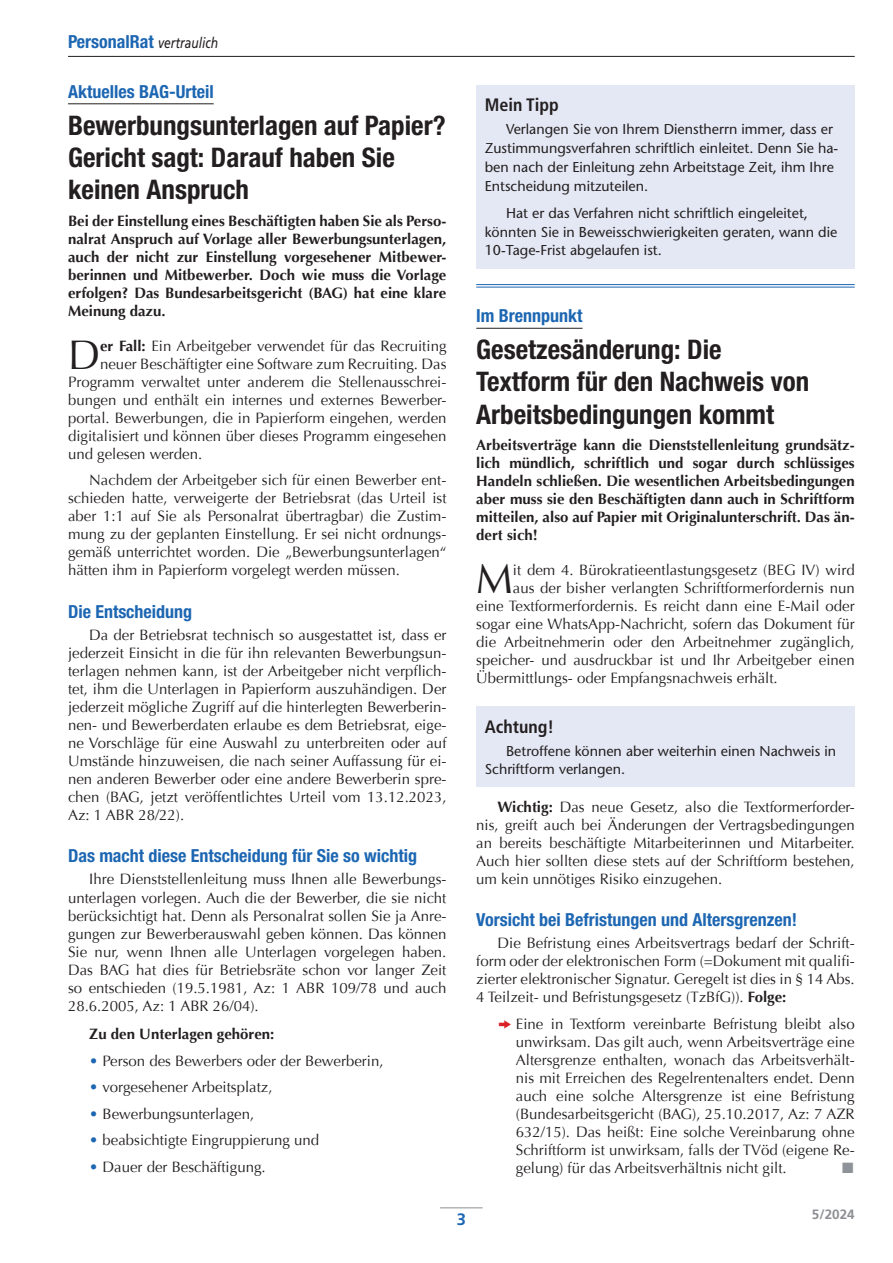
<style>
.page{position:relative;width:893px;height:1263px;background:#fff}
.page>*{position:absolute;margin:0;border:0;box-sizing:border-box;transform-origin:0 0}
._4-fliess-1{font:41.25px "Optima";color:#231f20}
._1-head1{font:700 condensed 27px/32.4px "Helvetica Neue LT Std";color:#231f20}
._2-head2{font:700 condensed 18px "Helvetica Neue LT Std";color:#1d66b2}
.dachzeile{font:700 condensed 18px "Helvetica Neue LT Std";color:#1d66b2}
.kastenhead{font:700 condensed 18px "Frutiger LT Std";color:#231f20}
.t1{font:700 16.5px "Frutiger LT Std";color:#1d66b2}
._3-fliesstext{font:15px/18px "Optima";color:#231f20;text-align:justify}
._4-fliess-1-2{font:15px "Optima";color:#231f20}
._5-intro{font:700 15px/18px "Optima";color:#231f20;text-align:justify}
._3-fliesstext-2{font:700 15px "Optima";color:#231f20}
._3-fliesstext-3{font:15px "Zapf Dingbats ITC";color:#8d9399}
.kasten{font:500 14.25px/18.8px "Stone Sans Std";color:#231f20}
.t2{font:700 13.5px "Frutiger LT Std";color:#8d8f92}
.s1{font-family:"Frutiger LT Std";font-weight:400;font-style:italic;font-stretch:normal;font-size:15px;color:#231f20}
.s2{font-weight:700}
.s3{color:#1d66b2}
.s4{font-family:"Zeal";color:#da2128}
</style>
<div class="page">
<hr style="left:68px;top:56px;width:787px;height:1px;background:#231f20">
<hr style="left:440px;top:1207px;width:43px;height:1px;background:#8d8f92">
<hr style="left:68px;top:103px;width:146px;height:1px;background:#231f20">
<hr style="left:476px;top:284px;width:379px;height:1px;background:#1d66b2">
<hr style="left:476px;top:287px;width:379px;height:1px;background:#1d66b2">
<hr style="left:476px;top:328px;width:106px;height:1px;background:#231f20">
<div style="left:476px;top:85px;width:379px;height:183px;background:#e4e8f4"></div>
<div style="left:476px;top:706px;width:379px;height:81px;background:#e4e8f4"></div>
<p class="_2-head2" style="left:68px;top:30px;width:152px">PersonalRat <span class="s1">vertraulich</span></p>
<p class="dachzeile" style="left:68px;top:81px;width:147px">Aktuelles BAG-Urteil</p>
<p class="_1-head1" style="left:68px;top:108px;width:379px">Bewerbungsunterlagen auf Papier?<br>Gericht sagt: Darauf haben Sie keinen Anspruch</p>
<p class="_5-intro" style="left:68px;top:212px;width:380px">Bei der Einstellung eines Beschäftigten haben Sie als Perso&shy;nalrat Anspruch auf Vorlage aller Bewerbungsunterlagen, auch der nicht zur Einstellung vorgesehener Mitbewer&shy;berinnen und Mitbewerber. Doch wie muss die Vorlage erfolgen? Das Bundesarbeitsgericht (BAG) hat eine klare Meinung dazu.</p>
<p class="_4-fliess-1" style="left:68px;top:331px;width:34px">D</p>
<p class="_4-fliess-1-2" style="left:100px;top:337px;width:348px"><span class="s2">er Fall:</span> Ein Arbeitgeber verwendet für das Recruiting</p>
<p class="_4-fliess-1-2" style="left:100px;top:355px;width:348px">neuer Beschäftigter eine Software zum Recruiting. Das</p>
<p class="_4-fliess-1-2" style="left:68px;top:373px;width:380px">Programm verwaltet unter anderem die Stellenausschrei-</p>
<p class="_4-fliess-1-2" style="left:68px;top:391px;width:380px">bungen und enthält ein internes und externes Bewerber-</p>
<p class="_4-fliess-1-2" style="left:68px;top:409px;width:380px">portal. Bewerbungen, die in Papierform eingehen, werden</p>
<p class="_4-fliess-1-2" style="left:68px;top:427px;width:380px">digitalisiert und können über dieses Programm eingesehen</p>
<p class="_4-fliess-1-2" style="left:68px;top:445px;width:136px">und gelesen werden.</p>
<p class="_3-fliesstext" style="left:68px;top:471px;width:380px;text-indent:21px">Nachdem der Arbeitgeber sich für einen Bewerber ent&shy;schieden hatte, verweigerte der Betriebsrat (das Urteil ist aber 1:1 auf Sie als Personalrat übertragbar) die Zustim&shy;mung zu der geplanten Einstellung. Er sei nicht ordnungs&shy;gemäß unterrichtet worden. Die „Bewerbungsunterlagen“ hätten ihm in Papierform vorgelegt werden müssen.</p>
<p class="_2-head2" style="left:68px;top:600px;width:126px">Die Entscheidung</p>
<p class="_3-fliesstext" style="left:68px;top:626px;width:380px;text-indent:21px">Da der Betriebsrat technisch so ausgestattet ist, dass er jederzeit Einsicht in die für ihn relevanten Bewerbungsun&shy;terlagen nehmen kann, ist der Arbeitgeber nicht verpflich&shy;tet, ihm die Unterlagen in Papierform auszuhändigen. Der jederzeit mögliche Zugriff auf die hinterlegten Bewerberin&shy;nen- und Bewerberdaten erlaube es dem Betriebsrat, eige&shy;ne Vorschläge für eine Auswahl zu unterbreiten oder auf Umstände hinzuweisen, die nach seiner Auffassung für ei&shy;nen anderen Bewerber oder eine andere Bewerberin spre&shy;chen (BAG, jetzt veröffentlichtes Urteil vom 13.12.2023, Az: 1 ABR 28/22).</p>
<p class="_2-head2" style="left:68px;top:845px;width:351px">Das macht diese Entscheidung für Sie so wichtig</p>
<p class="_3-fliesstext" style="left:68px;top:871px;width:380px;text-indent:21px">Ihre Dienststellenleitung muss Ihnen alle Bewerbungs&shy;unterlagen vorlegen. Auch die der Bewerber, die sie nicht berücksichtigt hat. Denn als Personalrat sollen Sie ja Anre&shy;gungen zur Bewerberauswahl geben können. Das können Sie nur, wenn Ihnen alle Unterlagen vorgelegen haben.<br>Das BAG hat dies für Betriebsräte schon vor langer Zeit so entschieden (19.5.1981, Az: 1 ABR 109/78 und auch 28.6.2005, Az: 1 ABR 26/04).</p>
<p class="_3-fliesstext-2" style="left:89px;top:1025px;width:187px">Zu den Unterlagen gehören:</p>
<p class="_3-fliesstext" style="left:89px;top:1052px;width:296px"><span class="s3">•</span> Person des Bewerbers oder der Bewerberin,</p>
<p class="_3-fliesstext" style="left:89px;top:1078px;width:185px"><span class="s3">•</span> vorgesehener Arbeitsplatz,</p>
<p class="_3-fliesstext" style="left:89px;top:1105px;width:166px"><span class="s3">•</span> Bewerbungsunterlagen,</p>
<p class="_3-fliesstext" style="left:89px;top:1131px;width:231px"><span class="s3">•</span> beabsichtigte Eingruppierung und</p>
<p class="_3-fliesstext" style="left:89px;top:1158px;width:178px"><span class="s3">•</span> Dauer der Beschäftigung.</p>
<p class="kastenhead" style="left:485px;top:94px;width:76px">Mein Tipp</p>
<p class="kasten" style="left:485px;top:120px;width:355px;text-indent:21px">Verlangen Sie von Ihrem Dienstherrn immer, dass er Zustimmungsverfahren schriftlich einleitet. Denn Sie ha&shy;ben nach der Einleitung zehn Arbeitstage Zeit, ihm Ihre Entscheidung mitzuteilen.</p>
<p class="kasten" style="left:485px;top:203px;width:354px;text-indent:21px">Hat er das Verfahren nicht schriftlich eingeleitet, könnten Sie in Beweisschwierigkeiten geraten, wann die<br>10-Tage-Frist abgelaufen ist.</p>
<p class="dachzeile" style="left:476px;top:305px;width:108px">Im Brennpunkt</p>
<p class="_1-head1" style="left:476px;top:333px;width:334px">Gesetzesänderung: Die<br>Textform für den Nachweis von<br>Arbeitsbedingungen kommt</p>
<p class="_5-intro" style="left:476px;top:436px;width:380px">Arbeitsverträge kann die Dienststellenleitung grundsätz&shy;lich mündlich, schriftlich und sogar durch schlüssiges Handeln schließen. Die wesentlichen Arbeitsbedingungen aber muss sie den Beschäftigten dann auch in Schriftform mitteilen, also auf Papier mit Originalunterschrift. Das än&shy;dert sich!</p>
<p class="_4-fliess-1" style="left:476px;top:555px;width:38px">M</p>
<p class="_4-fliess-1-2" style="left:513px;top:561px;width:343px">it dem 4. Bürokratieentlastungsgesetz (BEG IV) wird</p>
<p class="_4-fliess-1-2" style="left:513px;top:579px;width:343px">aus der bisher verlangten Schriftformerfordernis nun</p>
<p class="_4-fliess-1-2" style="left:476px;top:597px;width:380px">eine Textformerfordernis. Es reicht dann eine E-Mail oder</p>
<p class="_4-fliess-1-2" style="left:476px;top:615px;width:380px">sogar eine WhatsApp-Nachricht, sofern das Dokument für</p>
<p class="_4-fliess-1-2" style="left:476px;top:633px;width:380px">die Arbeitnehmerin oder den Arbeitnehmer zugänglich,</p>
<p class="_4-fliess-1-2" style="left:476px;top:651px;width:380px">speicher- und ausdruckbar ist und Ihr Arbeitgeber einen</p>
<p class="_4-fliess-1-2" style="left:476px;top:669px;width:303px">Übermittlungs- oder Empfangsnachweis erhält.</p>
<p class="kastenhead" style="left:485px;top:716px;width:71px">Achtung!</p>
<p class="kasten" style="left:485px;top:741px;width:353px;text-indent:21px">Betroffene können aber weiterhin einen Nachweis in<br>Schriftform verlangen.</p>
<p class="_3-fliesstext" style="left:476px;top:798px;width:380px;text-indent:21px"><span class="s2">Wichtig:</span> Das neue Gesetz, also die Textformerforder&shy;nis, greift auch bei Änderungen der Vertragsbedingungen an bereits beschäftigte Mitarbeiterinnen und Mitarbeiter.<br>Auch hier sollten diese stets auf der Schriftform bestehen, um kein unnötiges Risiko einzugehen.</p>
<p class="_2-head2" style="left:476px;top:909px;width:322px">Vorsicht bei Befristungen und Altersgrenzen!</p>
<p class="_3-fliesstext" style="left:476px;top:934px;width:380px;text-indent:21px">Die Befristung eines Arbeitsvertrags bedarf der Schrift&shy;form oder der elektronischen Form (=Dokument mit qualifi&shy;zierter elektronischer Signatur. Geregelt ist dies in § 14 Abs.<br>4 Teilzeit- und Befristungsgesetz (TzBfG)). <span class="s2">Folge:</span></p>
<p class="_3-fliesstext" style="left:516px;top:1015px;width:340px;text-indent:-18px"><span class="s4">k</span> Eine in Textform vereinbarte Befristung bleibt also unwirksam. Das gilt auch, wenn Arbeitsverträge eine Altersgrenze enthalten, wonach das Arbeitsverhält&shy;nis mit Erreichen des Regelrentenalters endet. Denn auch eine solche Altersgrenze ist eine Befristung (Bundesarbeitsgericht (BAG), 25.10.2017, Az: 7 AZR 632/15). Das heißt: Eine solche Vereinbarung ohne Schriftform ist unwirksam, falls der TVöd (eigene Re&shy;gelung) für das Arbeitsverhältnis nicht gilt.</p>
<p class="_3-fliesstext-3" style="left:842px;top:1161px;width:13px">■</p>
<p class="t1" style="left:457px;top:1210px;width:11px">3</p>
<p class="t2" style="left:812px;top:1207px;width:44px">5/2024</p>
</div>
